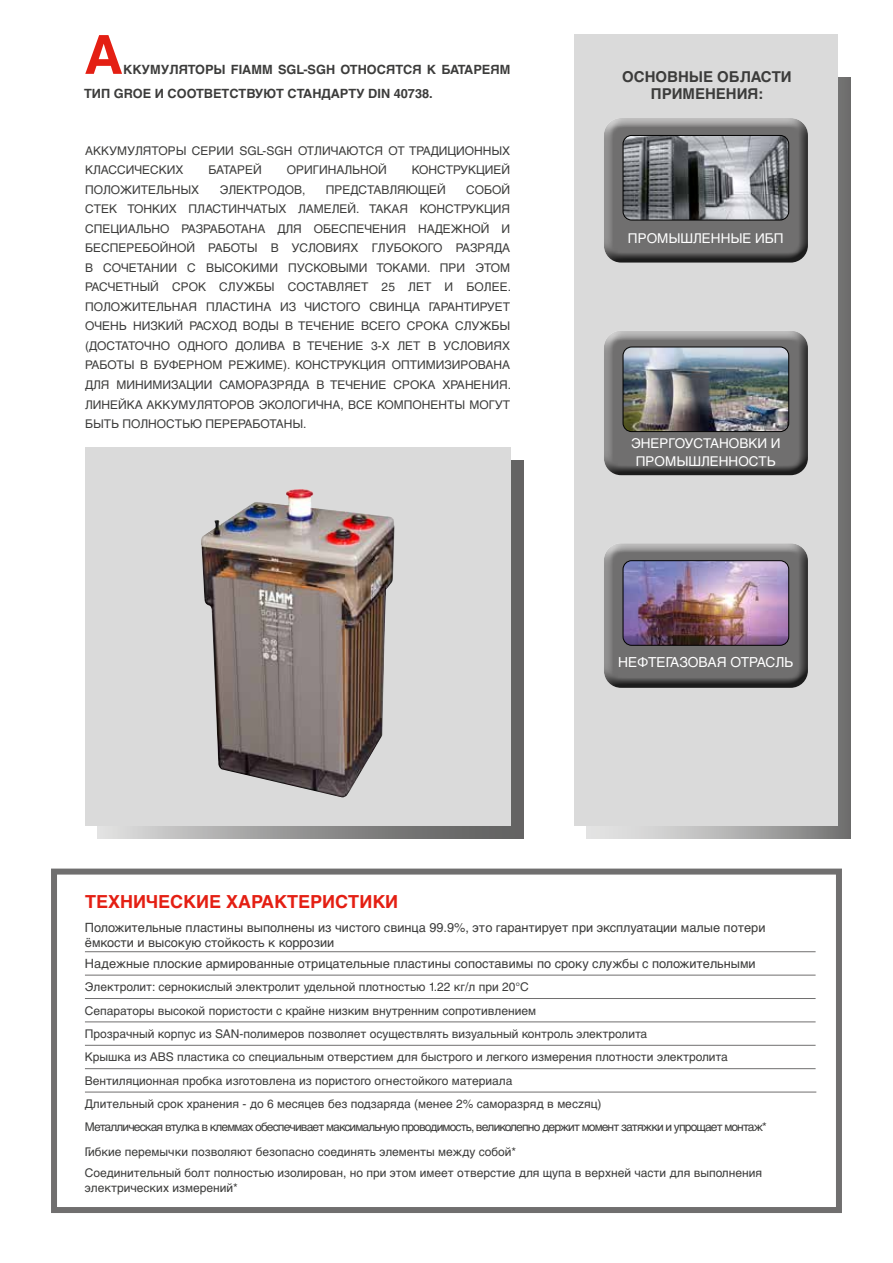
<style>
.page{position:relative;width:893px;height:1263px;background:#fff}
.page>*{position:absolute;margin:0;border:0;box-sizing:border-box;transform-origin:0 0}
.t1{font:700 54px "Helvetica LT Std";color:#e41f13}
.t2{font:700 18px "Helvetica LT Std";color:#e41f13}
.t3{font:700 15px/16.5px "Helvetica LT Std";color:#3c3c3b;text-align:center}
.t4{font:13.8px "Helvetica LT Std";color:#fff}
.t5{font:13.5px/18px "Helvetica LT Std";color:#fff;text-align:center}
.t6{font:12.75px/15px "Helvetica LT Std";color:#3c3c3b}
.t7{font:700 12.75px/24px "Helvetica LT Std";color:#3c3c3b}
.t8{font:12px/19.5px "Helvetica LT Std";color:#3c3c3b}
</style>
<div class="page">
<div style="left:51px;top:868px;width:791px;height:345px;border:6px solid #706f6f"></div>
<svg style="left:98px;top:460px;width:425px;height:379px;background:#838382"></svg>
<div style="left:587px;top:78px;width:263px;height:761px;background:linear-gradient(to right,#f0f0f0,#797978)"></div>
<div style="left:574px;top:34px;width:264px;height:792px;background:#dadada"></div>
<div style="left:85px;top:448px;width:425px;height:378px;background:#dadada"></div>
<img style="left:201px;top:489px;width:193px;height:308px">
<hr style="left:85px;top:951px;width:731px;height:1px;background:#706f6f">
<hr style="left:85px;top:975px;width:731px;height:1px;background:#706f6f">
<hr style="left:85px;top:998px;width:731px;height:1px;background:#706f6f">
<hr style="left:85px;top:1021px;width:731px;height:1px;background:#706f6f">
<hr style="left:85px;top:1045px;width:731px;height:1px;background:#706f6f">
<hr style="left:85px;top:1068px;width:731px;height:1px;background:#706f6f">
<hr style="left:85px;top:1092px;width:731px;height:1px;background:#706f6f">
<div style="left:593px;top:108px;width:217px;height:152px;background:#fff;opacity:.75"></div>
<div style="left:598px;top:122px;width:212px;height:151px;background:#000;opacity:.75"></div>
<img style="left:623px;top:135px;width:166px;height:85px">
<div style="left:623px;top:135px;width:166px;height:85px;border:1px solid #000;border-radius:9px"></div>
<div style="left:593px;top:320px;width:217px;height:153px;background:#fff;opacity:.75"></div>
<div style="left:598px;top:334px;width:212px;height:152px;background:#000;opacity:.75"></div>
<img style="left:623px;top:347px;width:166px;height:85px">
<div style="left:623px;top:347px;width:166px;height:85px;border:1px solid #000;border-radius:9px"></div>
<div style="left:593px;top:533px;width:217px;height:152px;background:#fff;opacity:.75"></div>
<div style="left:598px;top:547px;width:212px;height:151px;background:#000;opacity:.75"></div>
<img style="left:623px;top:561px;width:166px;height:84px">
<div style="left:623px;top:560px;width:166px;height:86px;border:1px solid #000;border-radius:9px"></div>
<h1 class="t1" style="left:84px;top:22px;width:40px">А</h1>
<p class="t7" style="left:84px;top:57px;width:428px;text-indent:39px">ККУМУЛЯТОРЫ FIAMM SGL-SGH ОТНОСЯТСЯ К БАТАРЕЯМ<br>ТИП GROE И СООТВЕТСТВУЮТ СТАНДАРТУ DIN 40738.</p>
<p class="t8" style="left:85px;top:141px;width:427px">АККУМУЛЯТОРЫ СЕРИИ SGL-SGH ОТЛИЧАЮТСЯ ОТ ТРАДИЦИОННЫХ<br>КЛАССИЧЕСКИХ</p>
<p class="t8" style="left:208px;top:160px;width:55px">БАТАРЕЙ</p>
<p class="t8" style="left:287px;top:160px;width:102px">ОРИГИНАЛЬНОЙ</p>
<p class="t8" style="left:412px;top:160px;width:100px">КОНСТРУКЦИЕЙ</p>
<p class="t8" style="left:85px;top:180px;width:427px;text-align:justify;text-indent:381px">СОБОЙ СТЕК ТОНКИХ ПЛАСТИНЧАТЫХ ЛАМЕЛЕЙ. ТАКАЯ КОНСТРУКЦИЯ СПЕЦИАЛЬНО РАЗРАБОТАНА ДЛЯ ОБЕСПЕЧЕНИЯ НАДЕЖНОЙ И БЕСПЕРЕБОЙНОЙ РАБОТЫ В УСЛОВИЯХ ГЛУБОКОГО РАЗРЯДА В СОЧЕТАНИИ С ВЫСОКИМИ ПУСКОВЫМИ ТОКАМИ. ПРИ ЭТОМ РАСЧЕТНЫЙ СРОК СЛУЖБЫ СОСТАВЛЯЕТ 25 ЛЕТ И БОЛЕЕ.<br>ПОЛОЖИТЕЛЬНАЯ ПЛАСТИНА ИЗ ЧИСТОГО СВИНЦА ГАРАНТИРУЕТ ОЧЕНЬ НИЗКИЙ РАСХОД ВОДЫ В ТЕЧЕНИЕ ВСЕГО СРОКА СЛУЖБЫ (ДОСТАТОЧНО ОДНОГО ДОЛИВА В ТЕЧЕНИЕ 3-Х ЛЕТ В УСЛОВИЯХ РАБОТЫ В БУФЕРНОМ РЕЖИМЕ). КОНСТРУКЦИЯ ОПТИМИЗИРОВАНА ДЛЯ МИНИМИЗАЦИИ САМОРАЗРЯДА В ТЕЧЕНИЕ СРОКА ХРАНЕНИЯ.<br>ЛИНЕЙКА АККУМУЛЯТОРОВ ЭКОЛОГИЧНА, ВСЕ КОМПОНЕНТЫ МОГУТ БЫТЬ ПОЛНОСТЬЮ ПЕРЕРАБОТАНЫ.</p>
<p class="t8" style="left:85px;top:180px;width:116px">ПОЛОЖИТЕЛЬНЫХ</p>
<p class="t8" style="left:220px;top:180px;width:87px">ЭЛЕКТРОДОВ,</p>
<p class="t8" style="left:326px;top:180px;width:122px">ПРЕДСТАВЛЯЮЩЕЙ</p>
<p class="t3" style="left:622px;top:68px;width:171px">ОСНОВНЫЕ ОБЛАСТИ<br>ПРИМЕНЕНИЯ:</p>
<p class="t5" style="left:628px;top:229px;width:157px">ПРОМЫШЛЕННЫЕ ИБП</p>
<p class="t5" style="left:631px;top:434px;width:151px">ЭНЕРГОУСТАНОВКИ И<br>ПРОМЫШЛЕННОСТЬ</p>
<p class="t4" style="left:618px;top:654px;width:177px">НЕФТЕГАЗОВАЯ ОТРАСЛЬ</p>
<h2 class="t2" style="left:85px;top:891px;width:315px">ТЕХНИЧЕСКИЕ ХАРАКТЕРИСТИКИ</h2>
<p class="t6" style="left:85px;top:920px;width:682px">Положительные пластины выполнены из чистого свинца 99.9%, это гарантирует при эксплуатации малые потери ёмкости и высокую стойкость к коррозии</p>
<p class="t6" style="left:85px;top:956px;width:672px">Надежные плоские армированные отрицательные пластины сопоставимы по сроку службы с положительными</p>
<p class="t8" style="left:85px;top:975px;width:683px;line-height:23.5px">Электролит: сернокислый электролит удельной плотностью 1.22 кг/л при 20°C<br>Сепараторы высокой пористости с крайне низким внутренним сопротивлением<br>Прозрачный корпус из SAN-полимеров позволяет осуществлять визуальный контроль электролита<br>Крышка из ABS пластика со специальным отверстием для быстрого и легкого измерения плотности электролита Вентиляционная пробка изготовлена из пористого огнестойкого материала<br>Длительный срок хранения - до 6 месяцев без подзаряда (менее 2% саморазряд в месzяц)<br>Металлическая втулка в клеммах обеспечивает максимальную проводимость, великолепно держит момент затяжки и упрощает монтаж* Гибкие перемычки позволяют безопасно соединять элементы между собой*</p>
<p class="t8" style="left:85px;top:1166px;width:679px;line-height:14.4px">Соединительный болт полностью изолирован, но при этом имеет отверстие для щупа в верхней части для выполнения электрических измерений*</p>
</div>
